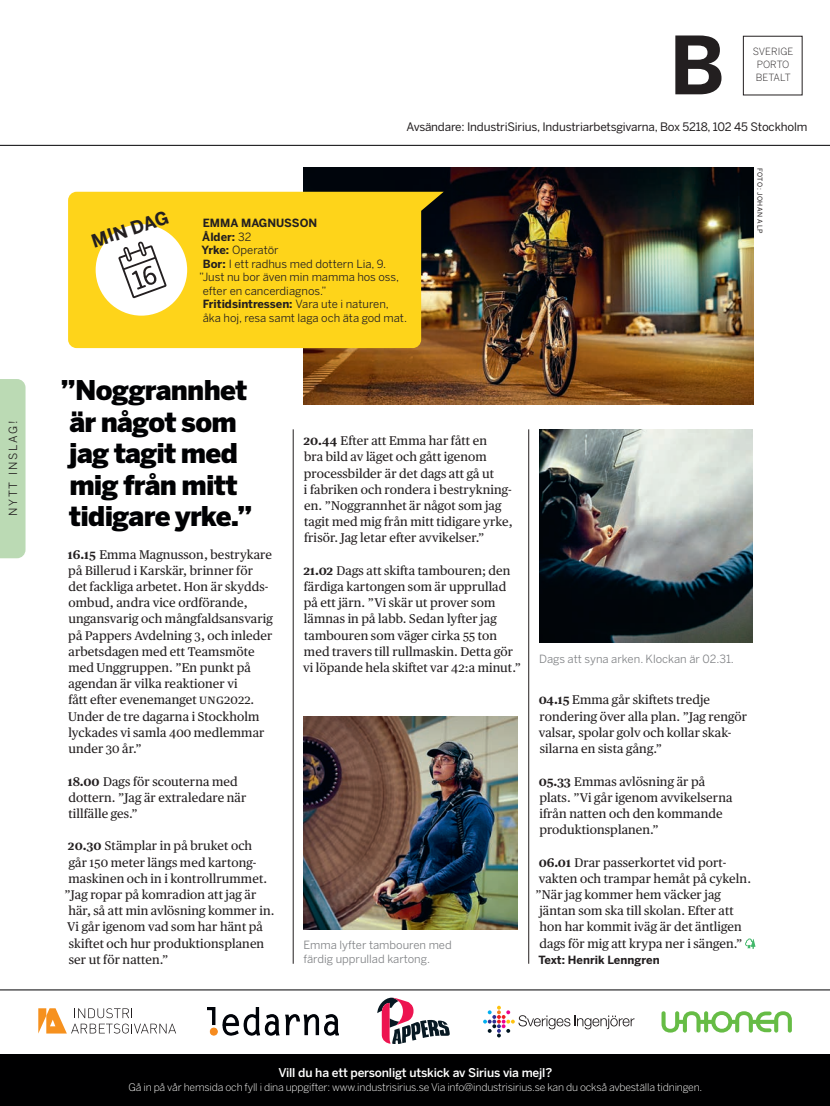
<style>
.page{position:relative;width:830px;height:1106px;background:#fff}
.page>*{position:absolute;margin:0;border:0;box-sizing:border-box;transform-origin:0 0}
.t1{font:700 79.5px "Benton Sans";color:#231f20}
.t2{font:900 27px/31.5px "Benton Sans";letter-spacing:-.03em;color:#000103}
.t3{font:700 18px "Benton Sans";color:#231f20}
.t4{font:12.6px/16.2px "Publico Text";letter-spacing:.01em;color:#231f20}
.t5{font:500 12px "Benton Sans";letter-spacing:-.015em;color:#fff}
.t6{font:11.7px "Benton Sans";letter-spacing:-.015em;color:#231f20}
.t7{font:11.25px "Benton Sans";color:#231f20}
.t8{font:11.25px/13.5px "Benton Sans";color:#808285}
.t9{font:700 11.25px "Benton Sans";color:#231f20}
.t10{font:11.25px "Benton Sans";letter-spacing:.15em;color:#231f20}
.t11{font:300 10.5px "Benton Sans";letter-spacing:-.015em;color:#fff}
.t12{font:300 9.9px/12.6px "Benton Sans";letter-spacing:.01em;color:#231f20;text-align:center}
.t13{font:6.75px "Benton Sans";letter-spacing:.09em;color:#231f20}
.s1{font-weight:400}
.s2{font-weight:700}
</style>
<div class="page">
<img style="left:303px;top:168px;width:450px;height:237px">
<img style="left:539px;top:429px;width:213px;height:214px">
<img style="left:303px;top:716px;width:214px;height:213px">
<div style="left:0;top:1054px;width:829px;height:51px;background:#000001"></div>
<hr style="left:0;top:145px;width:829px;height:1px;background:#000103">
<hr style="left:0;top:989px;width:829px;height:1px;background:#000103">
<svg style="left:38px;top:1008px;width:138px;height:25px"></svg>
<img style="left:207px;top:1007px;width:131px;height:28px">
<svg style="left:377px;top:997px;width:72px;height:46px"></svg>
<svg style="left:483px;top:1005px;width:151px;height:32px"></svg>
<svg style="left:661px;top:1011px;width:130px;height:21px"></svg>
<svg style="left:68px;top:192px;width:375px;height:156px;background:#f3cb1b"></svg>
<div style="left:96px;top:224px;width:91px;height:92px;background:#fff;border-radius:50%"></div>
<svg style="left:118px;top:241px;width:49px;height:57px"></svg>
<svg style="left:745px;top:938px;width:10px;height:10px"></svg>
<hr style="left:293px;top:429px;width:1px;height:534px;background:#231f20">
<hr style="left:528px;top:429px;width:1px;height:534px;background:#231f20">
<div style="left:0;top:379px;width:26px;height:179px;background:#bbdab4"></div>
<p class="t10" style="left:6px;top:516px;width:97px;rotate:-90deg">NYTT INSLAG!</p>
<h1 class="t1" style="left:669px;top:15px;width:58px">B</h1>
<p class="t12" style="left:752px;top:46px;width:42px">SVERIGE<br>PORTO</p>
<p class="t12" style="left:755px;top:71px;width:37px">BETALT</p>
<h3 class="t3" style="left:89px;top:230px;width:81px;rotate:-18deg">MIN DAG</h3>
<p class="t6" style="left:406px;top:120px;width:402px">Avsändare: IndustriSirius, Industriarbetsgivarna, Box 5218, 102 45 Stockholm</p>
<p class="t9" style="left:203px;top:216px;width:116px">EMMA MAGNUSSON</p>
<p class="t9" style="left:202px;top:229px;width:51px">Ålder: <span class="s1">32</span></p>
<p class="t7" style="left:201px;top:243px;width:78px"><span class="s2">Yrke:</span> Operatör</p>
<p class="t7" style="left:203px;top:257px;width:185px"><span class="s2">Bor:</span> I ett radhus med dottern Lia, 9.</p>
<p class="t7" style="left:199px;top:270px;width:201px">”Just nu bor även min mamma hos oss,</p>
<p class="t7" style="left:203px;top:284px;width:125px">efter en cancerdiagnos.”</p>
<p class="t9" style="left:203px;top:297px;width:187px">Fritidsintressen: <span class="s1">Vara ute i naturen,</span></p>
<p class="t7" style="left:203px;top:311px;width:206px">åka hoj, resa samt laga och äta god mat.</p>
<p class="t13" style="left:763px;top:168px;width:67px;rotate:90deg">FOTO: JOHAN ALP</p>
<h2 class="t2" style="left:61px;top:375px;width:193px">”Noggrannhet är något som jag tagit med mig från mitt tidigare yrke.”</h2>
<p class="t4" style="left:68px;top:545px;width:206px"><span class="s2">16.15</span> Emma Magnusson, bestrykare på Billerud i Karskär, brinner för det fackliga arbetet. Hon är skydds&shy;ombud, andra vice ordförande, ungansvarig och mångfaldsansvarig på Pappers Avdelning 3, och inleder arbetsdagen med ett Teamsmöte med Unggruppen. ”En punkt på agendan är vilka reaktioner vi<br>fått efter evenemanget UNG2022.<br>Under de tre dagarna i Stockholm lyckades vi samla 400 medlemmar under 30 år.”</p>
<p class="t4" style="left:68px;top:772px;width:180px"><span class="s2">18.00</span> Dags för scouterna med dottern. ”Jag är extraledare när tillfälle ges.”</p>
<p class="t4" style="left:68px;top:837px;width:186px"><span class="s2">20.30</span> Stämplar in på bruket och</p>
<p class="t4" style="left:69px;top:853px;width:189px">går 150 meter längs med kartong-</p>
<p class="t4" style="left:68px;top:869px;width:200px">maskinen och in i kontrollrummet.</p>
<p class="t4" style="left:65px;top:885px;width:193px">”Jag ropar på komradion att jag är</p>
<p class="t4" style="left:68px;top:902px;width:208px">här, så att min avlösning kommer in.</p>
<p class="t4" style="left:67px;top:918px;width:197px">Vi går igenom vad som har hänt på</p>
<p class="t4" style="left:69px;top:934px;width:197px">skiftet och hur produktionsplanen</p>
<p class="t4" style="left:69px;top:950px;width:101px">ser ut för natten.”</p>
<p class="t4" style="left:303px;top:432px;width:210px"><span class="s2">20.44</span> Efter att Emma har fått en<br>bra bild av läget och gått igenom processbilder är det dags att gå ut<br>i fabriken och rondera i bestrykning&shy;en. ”Noggrannhet är något som jag tagit med mig från mitt tidigare yrke, frisör. Jag letar efter avvikelser.”</p>
<p class="t4" style="left:303px;top:561px;width:219px"><span class="s2">21.02</span> Dags att skifta tambouren; den färdiga kartongen som är upprullad på ett järn. ”Vi skär ut prover som lämnas in på labb. Sedan lyfter jag tambouren som väger cirka 55 ton med travers till rullmaskin. Detta gör vi löpande hela skiftet var 42:a minut.”</p>
<p class="t8" style="left:303px;top:938px;width:150px">Emma lyfter tambouren med färdig upprullad kartong.</p>
<p class="t8" style="left:539px;top:652px;width:196px">Dags att syna arken. Klockan är 02.31.</p>
<p class="t4" style="left:538px;top:691px;width:210px"><span class="s2">04.15</span> Emma går skiftets tredje rondering över alla plan. ”Jag rengör valsar, spolar golv och kollar skak&shy;silarna en sista gång.”</p>
<p class="t4" style="left:538px;top:772px;width:195px"><span class="s2">05.33</span> Emmas avlösning är på plats. ”Vi går igenom avvikelserna ifrån natten och den kommande produktionsplanen.”</p>
<p class="t4" style="left:538px;top:853px;width:189px"><span class="s2">06.01</span> Drar passerkortet vid port-</p>
<p class="t4" style="left:538px;top:869px;width:214px">vakten och trampar hemåt på cykeln.</p>
<p class="t4" style="left:535px;top:885px;width:187px">”När jag kommer hem väcker jag</p>
<p class="t4" style="left:539px;top:902px;width:196px">jäntan som ska till skolan. Efter att</p>
<p class="t4" style="left:539px;top:918px;width:204px">hon har kommit iväg är det äntligen</p>
<p class="t4" style="left:539px;top:934px;width:204px">dags för mig att krypa ner i sängen.”</p>
<p class="t9" style="left:538px;top:952px;width:123px">Text: Henrik Lenngren</p>
<p class="t5" style="left:278px;top:1065px;width:275px">Vill du ha ett personligt utskick av Sirius via mejl?</p>
<p class="t11" style="left:128px;top:1081px;width:575px">Gå in på vår hemsida och fyll i dina uppgifter: www.industrisirius.se Via info@industrisirius.se kan du också avbeställa tidningen.</p>
</div>
